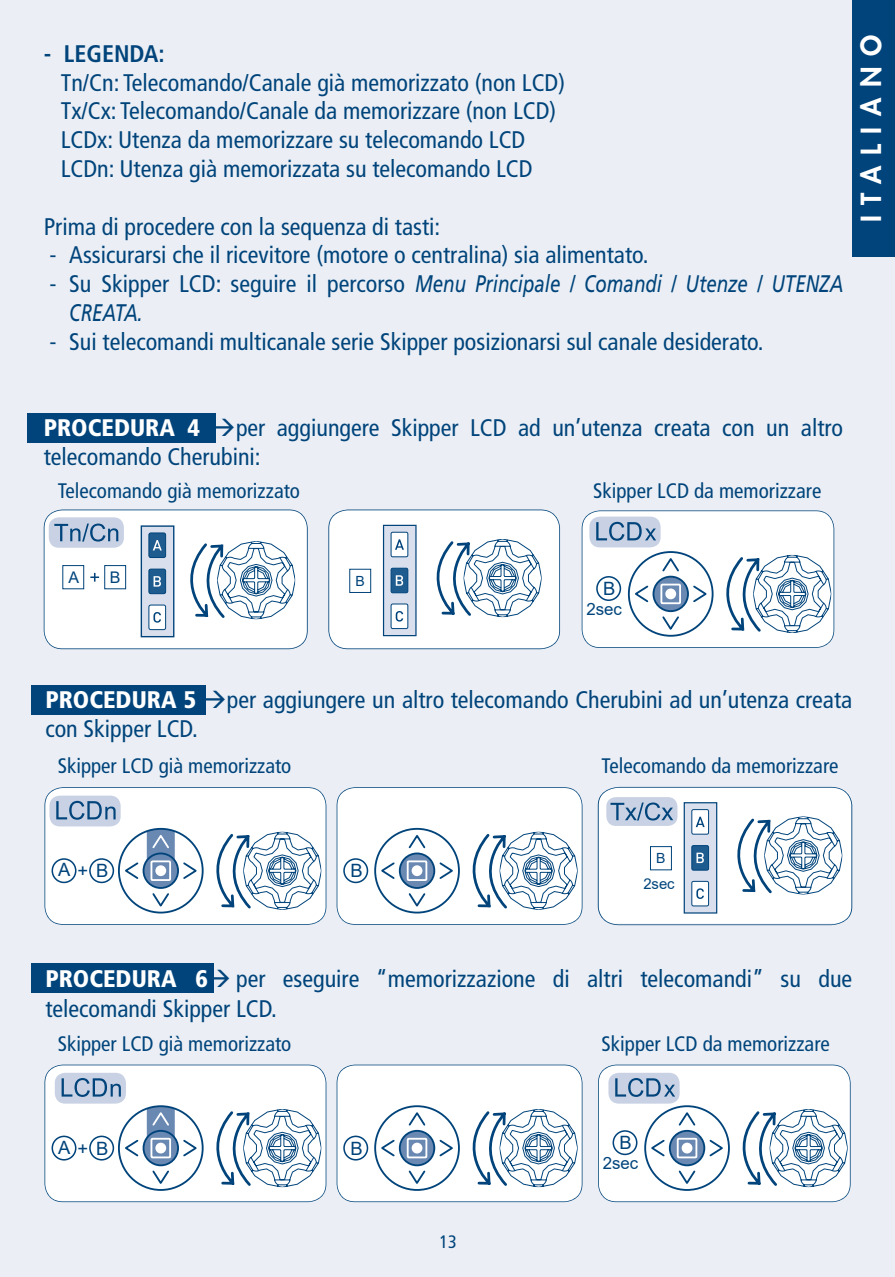
<style>
.page{position:relative;width:895px;height:1277px;background:#fff}
.page>*{position:absolute;margin:0;border:0;box-sizing:border-box;transform-origin:0 0}
.t1{font:800 27px "Futura";letter-spacing:.395em;color:#fff}
.t2{font:condensed 24px/28.8px "Frutiger LT Std";color:#00447b}
.t3{font:italic 24px/28.8px "Frutiger LT Std";color:#00447b;scale:.78 1}
.t4{font:700 condensed 24px "Frutiger LT Std";color:#00447b}
.t5{font:condensed 21px "Frutiger LT Std";color:#00447b}
.t6{font:18.3px "Arial";color:#00447b}
.t7{font:condensed 18px "Frutiger LT Std";color:#00447b}
.t8{font:16.8px "Arial";color:#00447b}
.t9{font:15.9px "Arial";color:#00447b}
.t10{font:14.7px "Arial";color:#00447b}
.t11{font:14.1px "Arial";color:#00447b}
.s1{font-style:normal;font-stretch:condensed}
.s2{font-weight:900;color:#fff}
</style>
<div class="page">
<div style="left:0;top:0;width:894px;height:1276px;background:#ebeff5"></div>
<div style="left:28px;top:413px;width:187px;height:29px;background:#00447b"></div>
<div style="left:852px;top:0;width:42px;height:256px;background:#00447b"></div>
<div style="left:31px;top:685px;width:175px;height:30px;background:#00447b"></div>
<div style="left:31px;top:963px;width:182px;height:29px;background:#00447b"></div>
<svg style="left:328px;top:509px;width:232px;height:140px;background:#dce4ec"></svg>
<svg style="left:44px;top:509px;width:263px;height:140px;background:#dee6ee"></svg>
<svg style="left:581px;top:510px;width:253px;height:138px;background:#dee6ee"></svg>
<svg style="left:336px;top:787px;width:246px;height:137px;background:#e4ebf1"></svg>
<svg style="left:44px;top:787px;width:282px;height:137px;background:#e0e7ee"></svg>
<svg style="left:597px;top:787px;width:255px;height:138px;background:#dfe7ee"></svg>
<svg style="left:336px;top:1064px;width:246px;height:138px;background:#e4ebf1"></svg>
<svg style="left:598px;top:1064px;width:252px;height:138px;background:#dde5ed"></svg>
<svg style="left:44px;top:1064px;width:282px;height:138px;background:#dfe7ee"></svg>
<p class="t4" style="left:44px;top:39px;width:122px">- LEGENDA:</p>
<p class="t2" style="left:61px;top:68px;width:505px">Tn/Cn: Telecomando/Canale già memorizzato (non LCD)</p>
<p class="t2" style="left:61px;top:97px;width:496px">Tx/Cx: Telecomando/Canale da memorizzare (non LCD)</p>
<p class="t2" style="left:61px;top:126px;width:466px">LCDx: Utenza da memorizzare su telecomando LCD</p>
<p class="t2" style="left:61px;top:154px;width:473px">LCDn: Utenza già memorizzata su telecomando LCD</p>
<p class="t2" style="left:44px;top:212px;width:398px">Prima di procedere con la sequenza di tasti:</p>
<p class="t2" style="left:49px;top:241px;width:600px">- Assicurarsi che il ricevitore (motore o centralina) sia alimentato.</p>
<p class="t3" style="left:69px;top:270px;width:993px;text-indent:-20px"><span class="s1">- Su Skipper LCD: seguire il percorso</span> Menu Principale / Comandi / Utenze / UTENZA<br>CREATA.</p>
<p class="t2" style="left:49px;top:327px;width:715px">- Sui telecomandi multicanale serie Skipper posizionarsi sul canale desiderato.</p>
<p class="t1" style="left:852px;top:222px;width:189px;rotate:-90deg">ITALIANO</p>
<p class="t2" style="left:44px;top:414px;width:800px"><span class="s2">PROCEDURA 4</span> →per aggiungere Skipper LCD ad un’utenza creata con un altro telecomando Cherubini:</p>
<p class="t5" style="left:58px;top:478px;width:244px">Telecomando già memorizzato</p>
<p class="t5" style="left:593px;top:478px;width:230px">Skipper LCD da memorizzare</p>
<p class="t9" style="left:68px;top:566px;width:12px">A</p>
<p class="t9" style="left:110px;top:566px;width:12px">B</p>
<p class="t11" style="left:355px;top:571px;width:11px">B</p>
<p class="t6" style="left:603px;top:576px;width:14px">B</p>
<p class="t8" style="left:586px;top:597px;width:37px">2sec</p>
<p class="t2" style="left:45px;top:685px;width:808px"><span class="s2">PROCEDURA 5</span> →per aggiungere un altro telecomando Cherubini ad un’utenza creata con Skipper LCD.</p>
<p class="t5" style="left:58px;top:753px;width:235px">Skipper LCD già memorizzato</p>
<p class="t5" style="left:601px;top:753px;width:238px">Telecomando da memorizzare</p>
<p class="t6" style="left:58px;top:858px;width:52px">A+B</p>
<p class="t6" style="left:350px;top:858px;width:14px">B</p>
<p class="t11" style="left:656px;top:848px;width:11px">B</p>
<p class="t10" style="left:643px;top:873px;width:33px">2sec</p>
<p class="t2" style="left:45px;top:963px;width:808px;line-height:30px"><span class="s2">PROCEDURA 6</span>→ per eseguire “memorizzazione di altri telecomandi” su due telecomandi Skipper LCD.</p>
<p class="t5" style="left:58px;top:1031px;width:235px">Skipper LCD già memorizzato</p>
<p class="t5" style="left:601px;top:1031px;width:230px">Skipper LCD da memorizzare</p>
<p class="t6" style="left:58px;top:1135px;width:52px">A+B</p>
<p class="t6" style="left:619px;top:1130px;width:14px">B</p>
<p class="t6" style="left:350px;top:1135px;width:14px">B</p>
<p class="t8" style="left:602px;top:1151px;width:37px">2sec</p>
<p class="t7" style="left:439px;top:1231px;width:19px">13</p>
</div>
